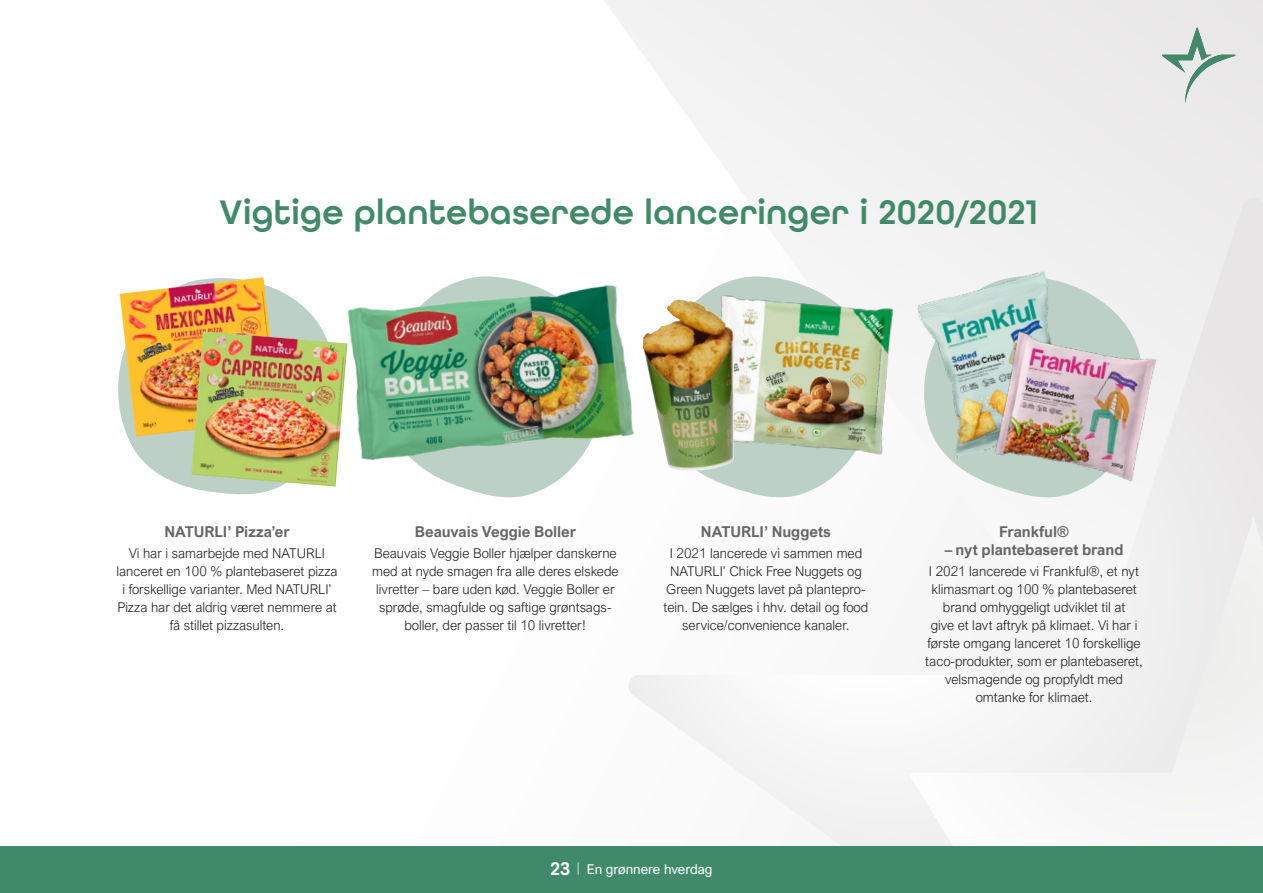
<style>
.page{position:relative;width:1263px;height:893px;background:#fff}
.page>*{position:absolute;margin:0;border:0;box-sizing:border-box;transform-origin:0 0}
.Orkla_Sidetitel{font:600 36px "All Round Gothic";letter-spacing:.005em;color:#418a69}
.Orkla_Mellemrubrik{font:700 15px "Arial Nova";letter-spacing:-.005em;color:#64676a}
.Orkla_Brødtekst_9_12{font:300 13.5px/18px "Arial Nova";color:#231f20;text-align:center}
.OrklaPaginering_teks{font:13.5px "Arial Nova";color:#fff}
.s1{font-family:"All Round Gothic";font-weight:600;font-size:19.5px}
.s2{font-weight:300}
</style>
<div class="page">
<svg style="left:118px;top:291px;width:205px;height:204px"></svg>
<svg style="left:460px;top:487px;width:87px;height:11px"></svg>
<svg style="left:697px;top:276px;width:185px;height:226px;fill:#f6f5f5"></svg>
<svg style="left:913px;top:276px;width:236px;height:226px"></svg>
<img style="left:347px;top:276px;width:296px;height:211px">
<img style="left:907px;top:266px;width:194px;height:195px">
<img style="left:984px;top:317px;width:180px;height:180px">
<img style="left:120px;top:277px;width:160px;height:159px">
<img style="left:191px;top:331px;width:156px;height:156px">
<img style="left:703px;top:287px;width:198px;height:176px">
<img style="left:643px;top:299px;width:91px;height:172px">
<svg style="left:1161px;top:27px;width:74px;height:76px"></svg>
<div style="left:0;top:846px;width:1263px;height:47px;background:#418a69"></div>
<p class="Orkla_Sidetitel" style="left:219px;top:191px;width:820px">Vigtige plantebaserede lanceringer i 2020/2021</p>
<p class="Orkla_Mellemrubrik" style="left:164px;top:523px;width:127px">NATURLI’ Pizza’er</p>
<p class="Orkla_Brødtekst_9_12" style="left:116px;top:544px;width:223px">Vi har i samarbejde med NATURLI lanceret en 100 % plantebaseret pizza i forskellige varianter. Med NATURLI’ Pizza har det aldrig været nemmere at få stillet pizzasulten.</p>
<p class="Orkla_Mellemrubrik" style="left:415px;top:523px;width:163px">Beauvais Veggie Boller</p>
<p class="Orkla_Brødtekst_9_12" style="left:372px;top:544px;width:248px">Beauvais Veggie Boller hjælper danskerne med at nyde smagen fra alle deres elskede livretter – bare uden kød. Veggie Boller er sprøde, smagfulde og saftige grøntsags&shy;boller, der passer til 10 livretter!</p>
<p class="Orkla_Mellemrubrik" style="left:701px;top:523px;width:131px">NATURLI’ Nuggets</p>
<p class="Orkla_Brødtekst_9_12" style="left:664px;top:544px;width:206px">I 2021 lancerede vi sammen med<br>NATURLI’ Chick Free Nuggets og<br>Green Nuggets lavet på plantepro&shy;tein. De sælges i hhv. detail og food service/convenience kanaler.</p>
<p class="Orkla_Mellemrubrik" style="left:999px;top:523px;width:71px">Frankful®</p>
<p class="Orkla_Mellemrubrik" style="left:945px;top:541px;width:180px">– nyt plantebaseret brand</p>
<p class="Orkla_Brødtekst_9_12" style="left:925px;top:562px;width:219px">I 2021 lancerede vi Frankful®, et nyt klimasmart og 100 % plantebaseret brand omhyggeligt udviklet til at<br>give et lavt aftryk på klimaet. Vi har i første omgang lanceret 10 forskellige taco-produkter, som er plantebaseret, velsmagende og propfyldt med omtanke for klimaet.</p>
<p class="OrklaPaginering_teks" style="left:551px;top:861px;width:163px"><span class="s1">23</span> <span class="s2">|</span> En grønnere hverdag</p>
</div>
